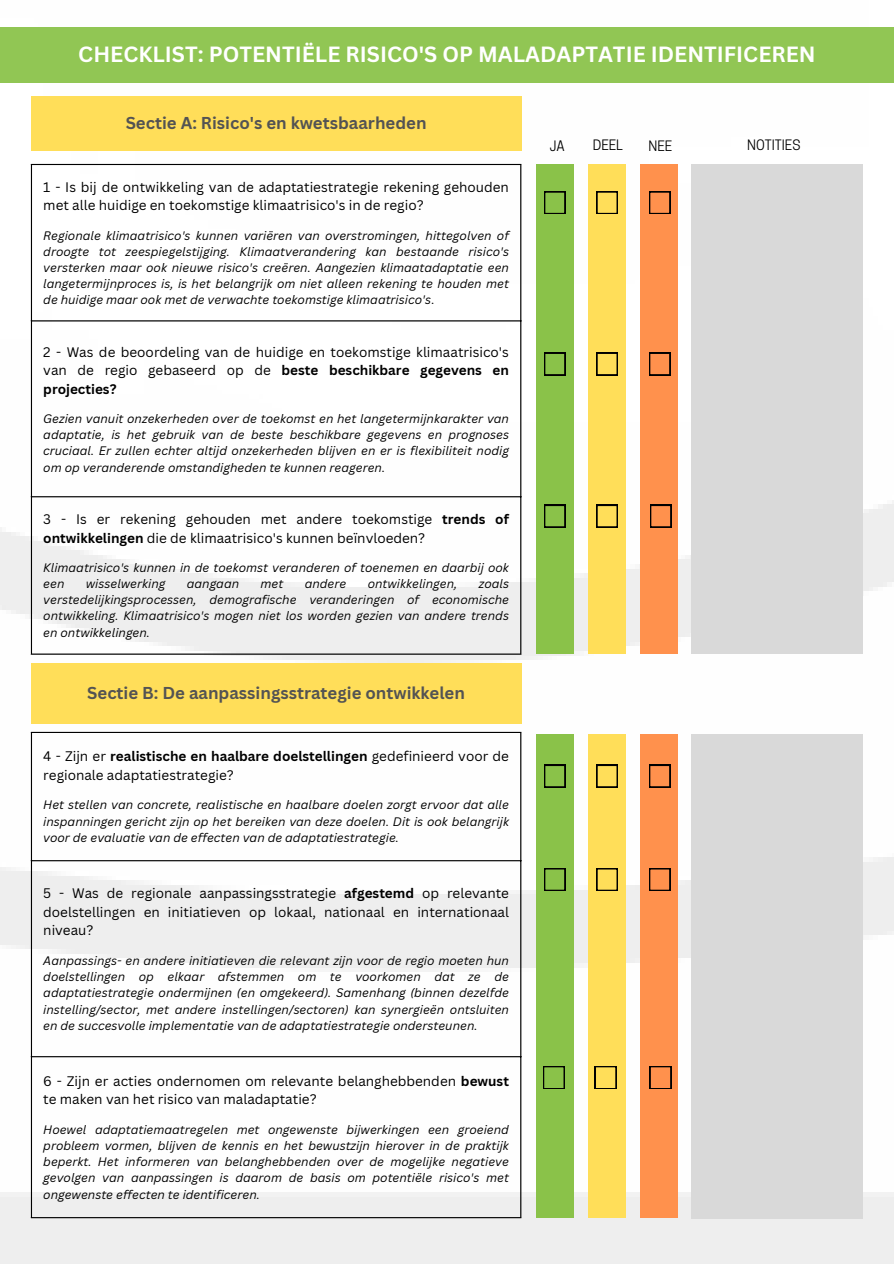
<style>
.page{position:relative;width:894px;height:1264px;background:#fff}
.page>*{position:absolute;margin:0;border:0;box-sizing:border-box;transform-origin:0 0}
.t1{font:700 21.45px "Canva Sans";color:#fff}
.t2{font:700 16.8px "Canva Sans";color:#535353}
.t3{font:13.5px/18.5px "Canva Sans";color:#000}
.t4{font:13.5px "Cooper Hewitt";color:#000}
.t5{font:italic 12px/16.2px "Canva Sans";color:#000;text-align:justify}
.s1{font-style:normal}
.s2{font-weight:700}
</style>
<div class="page">
<img style="left:0;top:82px;width:893px;height:1181px">
<div style="left:0;top:27px;width:893px;height:55px;background:#91c654"></div>
<div style="left:31px;top:96px;width:490px;height:54px;background:#ffde59"></div>
<hr style="left:31px;top:165px;width:1px;height:488px;background:#000">
<hr style="left:520px;top:165px;width:1px;height:488px;background:#000">
<hr style="left:31px;top:164px;width:490px;height:1px;background:#000">
<hr style="left:31px;top:320px;width:490px;height:1px;background:#000">
<hr style="left:31px;top:496px;width:490px;height:1px;background:#000">
<hr style="left:31px;top:653px;width:490px;height:1px;background:#000">
<div style="left:536px;top:164px;width:37px;height:489px;background:#8ac249"></div>
<div style="left:588px;top:164px;width:37px;height:489px;background:#ffde59"></div>
<div style="left:640px;top:164px;width:38px;height:489px;background:#ff914d"></div>
<div style="left:691px;top:164px;width:171px;height:489px;background:#d9d9d9"></div>
<div style="left:31px;top:663px;width:490px;height:60px;background:#ffde59"></div>
<hr style="left:31px;top:733px;width:1px;height:484px;background:#000">
<hr style="left:520px;top:733px;width:1px;height:484px;background:#000">
<hr style="left:31px;top:732px;width:490px;height:1px;background:#000">
<hr style="left:31px;top:860px;width:490px;height:1px;background:#000">
<hr style="left:31px;top:1056px;width:490px;height:1px;background:#000">
<hr style="left:31px;top:1217px;width:490px;height:1px;background:#000">
<div style="left:536px;top:734px;width:37px;height:484px;background:#8ac249"></div>
<div style="left:588px;top:734px;width:37px;height:484px;background:#ffde59"></div>
<div style="left:640px;top:734px;width:38px;height:484px;background:#ff914d"></div>
<div style="left:691px;top:734px;width:171px;height:484px;background:#d9d9d9"></div>
<svg style="left:596px;top:191px;width:21px;height:23px"></svg>
<svg style="left:544px;top:191px;width:21px;height:23px"></svg>
<svg style="left:649px;top:191px;width:21px;height:23px"></svg>
<svg style="left:544px;top:353px;width:21px;height:22px"></svg>
<svg style="left:596px;top:353px;width:21px;height:22px"></svg>
<svg style="left:649px;top:353px;width:21px;height:22px"></svg>
<svg style="left:544px;top:505px;width:21px;height:22px"></svg>
<svg style="left:596px;top:505px;width:21px;height:22px"></svg>
<svg style="left:650px;top:505px;width:21px;height:22px"></svg>
<svg style="left:544px;top:765px;width:21px;height:22px"></svg>
<svg style="left:596px;top:765px;width:21px;height:22px"></svg>
<svg style="left:649px;top:765px;width:21px;height:22px"></svg>
<svg style="left:544px;top:868px;width:21px;height:22px"></svg>
<svg style="left:596px;top:868px;width:21px;height:22px"></svg>
<svg style="left:649px;top:868px;width:21px;height:22px"></svg>
<svg style="left:543px;top:1066px;width:21px;height:22px"></svg>
<svg style="left:594px;top:1066px;width:22px;height:22px"></svg>
<svg style="left:649px;top:1066px;width:22px;height:22px"></svg>
<h2 class="t1" style="left:78px;top:39px;width:738px">CHECKLIST: POTENTIËLE RISICO'S OP MALADAPTATIE IDENTIFICEREN</h2>
<p class="t2" style="left:126px;top:111px;width:302px">Sectie A: Risico's en kwetsbaarheden</p>
<h1 class="t3" style="left:43px;top:177px;width:467px">1 - Is bij de ontwikkeling van de adaptatiestrategie rekening gehouden met alle huidige en toekomstige klimaatrisico's in de regio?</h1>
<h2 class="t5" style="left:43px;top:227px;width:467px">Regionale klimaatrisico's kunnen variëren van overstromingen, hittegolven of droogte tot zeespiegelstijging. Klimaatverandering kan bestaande risico's versterken maar ook nieuwe risico's creëren. Aangezien klimaatadaptatie een langetermijnproces is, is het belangrijk om niet alleen rekening te houden met de huidige maar ook met de verwachte toekomstige klimaatrisico's<span class="s1">.</span></h2>
<p class="t3" style="left:43px;top:342px;width:467px;text-align:justify">2 - Was de beoordeling van de huidige en toekomstige klimaatrisico's van de regio gebaseerd op de <span class="s2">beste beschikbare gegevens en projecties?</span></p>
<p class="t5" style="left:43px;top:410px;width:467px">Gezien vanuit onzekerheden over de toekomst en het langetermijnkarakter van adaptatie, is het gebruik van de beste beschikbare gegevens en prognoses cruciaal. Er zullen echter altijd onzekerheden blijven en er is flexibiliteit nodig om op veranderende omstandigheden te kunnen reageren.</p>
<p class="t3" style="left:43px;top:509px;width:467px">3 - Is er rekening gehouden met andere toekomstige <span class="s2">trends of ontwikkelingen</span> die de klimaatrisico's kunnen beïnvloeden?</p>
<p class="t5" style="left:43px;top:559px;width:467px">Klimaatrisico's kunnen in de toekomst veranderen of toenemen en daarbij ook een</p>
<p class="t5" style="left:43px;top:575px;width:467px;text-indent:435px">zoals verstedelijkingsprocessen, demografische veranderingen of economische ontwikkeling. Klimaatrisico's mogen niet los worden gezien van andere trends en ontwikkelingen.</p>
<p class="t5" style="left:86px;top:575px;width:81px">wisselwerking</p>
<p class="t5" style="left:187px;top:575px;width:54px">aangaan</p>
<p class="t5" style="left:260px;top:575px;width:24px">met</p>
<p class="t5" style="left:305px;top:575px;width:43px">andere</p>
<p class="t5" style="left:367px;top:575px;width:91px">ontwikkelingen,</p>
<p class="t2" style="left:87px;top:681px;width:379px">Sectie B: De aanpassingsstrategie ontwikkelen</p>
<p class="t3" style="left:43px;top:746px;width:467px">4 - Zijn er <span class="s2">realistische en haalbare doelstellingen</span> gedefinieerd voor de regionale adaptatiestrategie?</p>
<p class="t5" style="left:43px;top:796px;width:467px">Het stellen van concrete, realistische en haalbare doelen zorgt ervoor dat alle inspanningen gericht zijn op het bereiken van deze doelen. Dit is ook belangrijk voor de evaluatie van de effecten van de adaptatiestrategie.</p>
<p class="t3" style="left:43px;top:883px;width:467px;text-align:justify">5 - Was de regionale aanpassingsstrategie <span class="s2">afgestemd</span> op relevante doelstellingen en initiatieven op lokaal, nationaal en internationaal niveau?</p>
<p class="t5" style="left:43px;top:951px;width:467px">Aanpassings- en andere initiatieven die relevant zijn voor de regio moeten hun doelstellingen op elkaar afstemmen om te voorkomen dat ze de adaptatiestrategie ondermijnen (en omgekeerd). Samenhang (binnen dezelfde instelling/sector, met andere instellingen/sectoren) kan synergieën ontsluiten en de succesvolle implementatie van de adaptatiestrategie ondersteunen.</p>
<p class="t3" style="left:43px;top:1070px;width:467px">6 - Zijn er acties ondernomen om relevante belanghebbenden <span class="s2">bewust </span>te maken van het risico van maladaptatie?</p>
<p class="t5" style="left:43px;top:1120px;width:467px">Hoewel adaptatiemaatregelen met ongewenste bijwerkingen een groeiend probleem vormen, blijven de kennis en het bewustzijn hierover in de praktijk beperkt. Het informeren van belanghebbenden over de mogelijke negatieve gevolgen van aanpassingen is daarom de basis om potentiële risico's met ongewenste effecten te identificeren.</p>
<p class="t4" style="left:549px;top:141px;width:16px">JA</p>
<p class="t4" style="left:592px;top:140px;width:32px">DEEL</p>
<p class="t4" style="left:648px;top:141px;width:25px">NEE</p>
<p class="t4" style="left:747px;top:139px;width:55px">NOTITIES</p>
</div>
